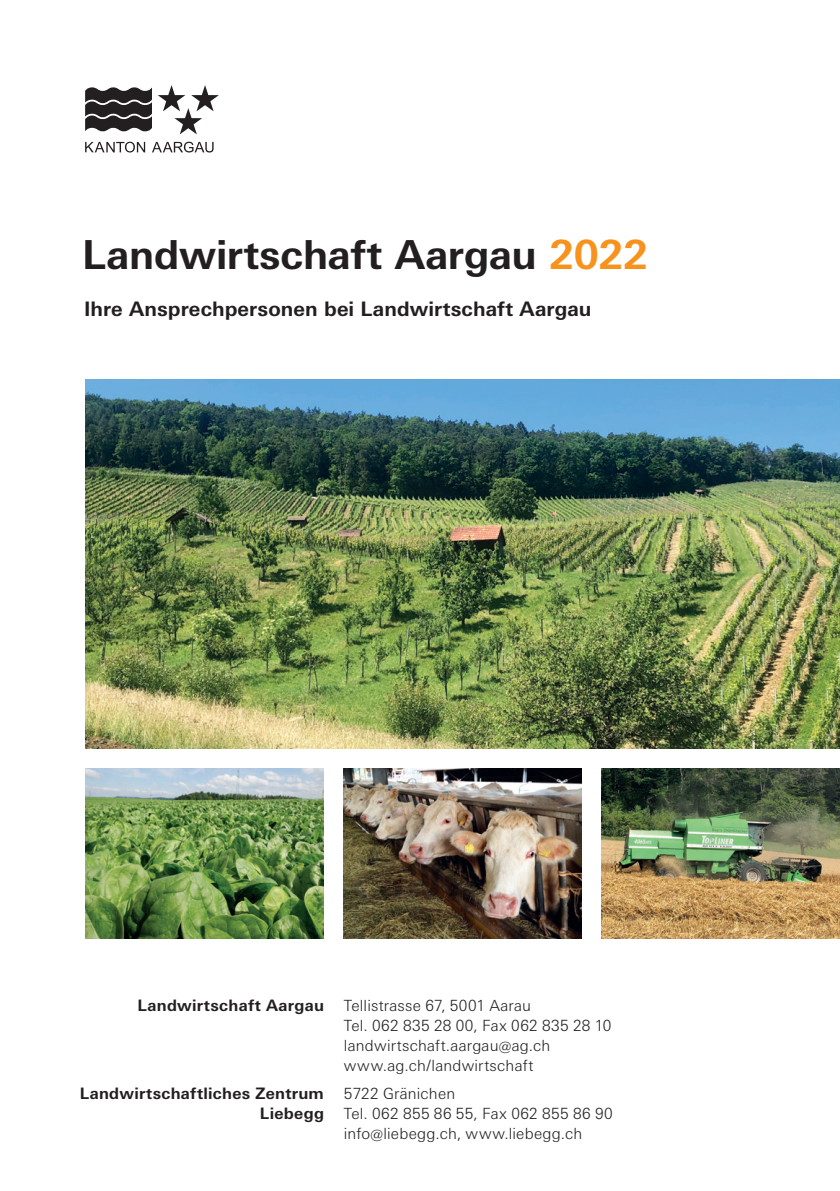
<style>
.page{position:relative;width:840px;height:1191px;background:#fff}
.page>*{position:absolute;margin:0;border:0;box-sizing:border-box;transform-origin:0 0}
.t1{font:700 40px "Linotype Univers Basic";letter-spacing:-.005em;color:#231f20}
.t2{font:700 20px "Linotype Univers Basic";letter-spacing:.005em;color:#231f20}
.alt9_ut_mit_orange{font:700 15.8px "Linotype Univers Basic";letter-spacing:.02em;color:#231f20}
.alt9_ut_mit_orange-2{font:300 15.4px/20px "Linotype Univers Basic";letter-spacing:.015em;color:#231f20}
.s1{color:#f7931d}
</style>
<div class="page">
<svg style="left:158px;top:85px;width:61px;height:49px"></svg>
<svg style="left:85px;top:142px;width:60px;height:10px"></svg>
<svg style="left:152px;top:142px;width:61px;height:10px"></svg>
<svg style="left:85px;top:87px;width:67px;height:44px"></svg>
<img style="left:343px;top:768px;width:238px;height:170px">
<img style="left:85px;top:380px;width:754px;height:368px">
<img style="left:601px;top:768px;width:238px;height:170px">
<img style="left:85px;top:768px;width:238px;height:170px">
<p class="t1" style="left:82px;top:230px;width:567px">Landwirtschaft Aargau <span class="s1">2022</span></p>
<p class="t2" style="left:84px;top:297px;width:508px">Ihre Ansprechpersonen bei Landwirtschaft Aargau</p>
<p class="alt9_ut_mit_orange" style="left:137px;top:995px;width:188px">Landwirtschaft Aargau</p>
<p class="alt9_ut_mit_orange-2" style="left:344px;top:995px;width:269px">Tellistrasse 67, 5001 Aarau<br>Tel. 062 835 28 00, Fax 062 835 28 10 landwirtschaft.aargau@ag.ch www.ag.ch/landwirtschaft</p>
<p class="alt9_ut_mit_orange" style="left:80px;top:1084px;width:245px">Landwirtschaftliches Zentrum</p>
<p class="alt9_ut_mit_orange-2" style="left:344px;top:1083px;width:113px">5722 Gränichen</p>
<p class="alt9_ut_mit_orange" style="left:260px;top:1104px;width:65px">Liebegg</p>
<p class="alt9_ut_mit_orange-2" style="left:344px;top:1103px;width:270px">Tel. 062 855 86 55, Fax 062 855 86 90 info@liebegg.ch, www.liebegg.ch</p>
</div>
